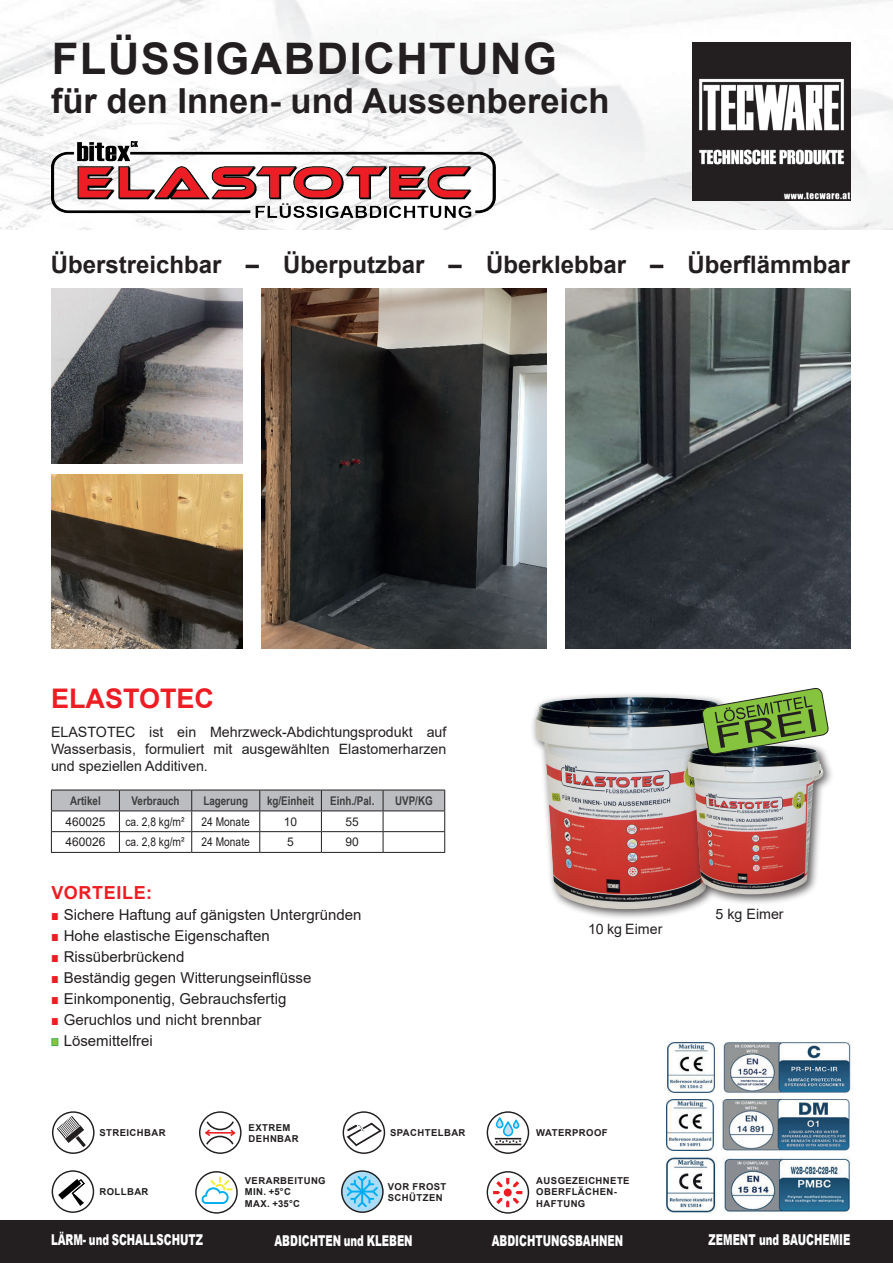
<style>
.page{position:relative;width:893px;height:1263px;background:#fff}
.page>*{position:absolute;margin:0;border:0;box-sizing:border-box;transform-origin:0 0}
.t1{font:700 43.5px "Arial";letter-spacing:.035em;color:#231f20}
.t2{font:700 34.5px "Arial";color:#231f20}
.t3{font:700 27px "Arial";color:#ee1d23}
.t4{font:700 24px "Arial";color:#231f20}
.t5{font:700 18px "Arial";color:#ee1d23}
.t6{font:15px "Arial";color:#231f20}
.t7{font:900 15px "Arial";color:#fff;scale:.67 1}
.t8{font:14.25px/17.1px "Arial";color:#231f20;text-align:justify}
.t9{font:700 12px "Arial Narrow";color:#3e3e3f}
.t10{font:12px "Arial";color:#231f20;scale:.85 1}
.t11{font:12px "Arial";color:#231f20}
.t12{font:700 9.45px/11.4px "Arial";letter-spacing:.045em;color:#231f20}
.s1{color:#ee1d23}
.s2{color:#86c43f}
</style>
<div class="page">
<img style="left:0;top:0;width:893px;height:230px">
<img style="left:51px;top:475px;width:191px;height:174px">
<img style="left:51px;top:289px;width:191px;height:174px">
<img style="left:261px;top:289px;width:285px;height:360px">
<img style="left:565px;top:289px;width:285px;height:360px">
<svg style="left:51px;top:790px;width:394px;height:62px"></svg>
<hr style="left:51px;top:852px;width:68px;height:1px;background:#231f20">
<hr style="left:119px;top:852px;width:73px;height:1px;background:#231f20">
<hr style="left:192px;top:852px;width:68px;height:1px;background:#231f20">
<hr style="left:260px;top:852px;width:61px;height:1px;background:#231f20">
<hr style="left:321px;top:852px;width:62px;height:1px;background:#231f20">
<hr style="left:383px;top:852px;width:62px;height:1px;background:#231f20">
<div style="left:52px;top:1038px;width:6px;height:8px;border:1px solid #40ae49"></div>
<div style="left:530px;top:692px;width:210px;height:228px;background:#231f20;opacity:.75"></div>
<img style="left:535px;top:697px;width:196px;height:212px">
<div style="left:683px;top:741px;width:151px;height:164px;background:#231f20;opacity:.75"></div>
<img style="left:688px;top:746px;width:137px;height:148px">
<svg style="left:701px;top:687px;width:128px;height:68px"></svg>
<img style="left:51px;top:142px;width:444px;height:76px">
<img style="left:693px;top:43px;width:157px;height:157px">
<div style="left:0;top:1220px;width:893px;height:43px;background:#231f20"></div>
<img style="left:666px;top:1099px;width:183px;height:52px">
<img style="left:667px;top:1042px;width:184px;height:51px">
<img style="left:666px;top:1157px;width:185px;height:56px">
<div style="left:52px;top:1111px;width:43px;height:43px;border:1px solid #231f20;border-radius:50%"></div>
<svg style="left:53px;top:1112px;width:41px;height:41px"></svg>
<div style="left:52px;top:1170px;width:42px;height:43px;border:1px solid #231f20;border-radius:50%"></div>
<svg style="left:52px;top:1171px;width:41px;height:41px"></svg>
<div style="left:343px;top:1111px;width:42px;height:43px;border:1px solid #231f20;border-radius:50%"></div>
<svg style="left:343px;top:1112px;width:41px;height:41px"></svg>
<div style="left:341px;top:1170px;width:43px;height:43px;border:1px solid #231f20;border-radius:50%"></div>
<svg style="left:342px;top:1171px;width:41px;height:41px;background:#8dc7e1"></svg>
<div style="left:199px;top:1111px;width:43px;height:43px;border:1px solid #231f20;border-radius:50%"></div>
<svg style="left:200px;top:1112px;width:41px;height:41px"></svg>
<div style="left:195px;top:1171px;width:43px;height:43px;border:1px solid #231f20;border-radius:50%"></div>
<svg style="left:196px;top:1172px;width:41px;height:41px"></svg>
<div style="left:487px;top:1111px;width:42px;height:43px;border:1px solid #231f20;border-radius:50%"></div>
<svg style="left:487px;top:1112px;width:41px;height:41px"></svg>
<div style="left:487px;top:1171px;width:42px;height:43px;border:1px solid #231f20;border-radius:50%"></div>
<svg style="left:487px;top:1172px;width:41px;height:41px"></svg>
<h1 class="t1" style="left:52px;top:28px;width:507px">FLÜSSIGABDICHTUNG</h1>
<h2 class="t2" style="left:51px;top:77px;width:560px">FÜR DEN INNEN- UND AUSSENBEREICH</h2>
<h3 class="t4" style="left:51px;top:247px;width:801px">ÜBERSTREICHBAR – ÜBERPUTZBAR – ÜBERKLEBBAR – ÜBERFLÄMMBAR</h3>
<h3 class="t3" style="left:51px;top:679px;width:165px">ELASTOTEC</h3>
<p class="t8" style="left:51px;top:723px;width:397px">ELASTOTEC ist ein Mehrzweck-Abdichtungsprodukt auf Wasserbasis, formuliert mit ausgewählten Elastomerharzen und speziellen Additiven.</p>
<p class="t9" style="left:70px;top:791px;width:32px">Artikel</p>
<p class="t9" style="left:132px;top:791px;width:50px">Verbrauch</p>
<p class="t9" style="left:203px;top:791px;width:46px">Lagerung</p>
<p class="t9" style="left:267px;top:791px;width:49px">kg/Einheit</p>
<p class="t9" style="left:330px;top:791px;width:46px">Einh./Pal.</p>
<p class="t9" style="left:395px;top:791px;width:39px">UVP/KG</p>
<p class="t11" style="left:65px;top:813px;width:42px">460025</p>
<p class="t10" style="left:125px;top:813px;width:71px">ca. 2,8 kg/m²</p>
<p class="t10" style="left:202px;top:813px;width:58px">24 Monate</p>
<p class="t11" style="left:284px;top:813px;width:15px">10</p>
<p class="t11" style="left:346px;top:813px;width:15px">55</p>
<p class="t11" style="left:65px;top:834px;width:42px">460026</p>
<p class="t10" style="left:125px;top:834px;width:71px">ca. 2,8 kg/m²</p>
<p class="t10" style="left:202px;top:834px;width:58px">24 Monate</p>
<p class="t11" style="left:287px;top:834px;width:8px">5</p>
<p class="t11" style="left:346px;top:834px;width:15px">90</p>
<p class="t5" style="left:51px;top:879px;width:53px">VORTEILE</p>
<p class="t5" style="left:146px;top:879px;width:7px">:</p>
<p class="t6" style="left:51px;top:904px;width:312px"><span class="s1">■</span> Sichere Haftung auf gänigsten Untergründen</p>
<p class="t6" style="left:51px;top:925px;width:220px"><span class="s1">■</span> Hohe elastische Eigenschaften</p>
<p class="t6" style="left:51px;top:946px;width:135px"><span class="s1">■</span> Rissüberbrückend</p>
<p class="t6" style="left:51px;top:967px;width:262px"><span class="s1">■</span> Beständig gegen Witterungseinflüsse</p>
<p class="t6" style="left:51px;top:988px;width:237px"><span class="s1">■</span> Einkomponentig, Gebrauchsfertig</p>
<p class="t6" style="left:51px;top:1009px;width:212px"><span class="s1">■</span> Geruchlos und nicht brennbar</p>
<p class="t6" style="left:51px;top:1030px;width:103px"><span class="s2">■</span> Lösemittelfrei</p>
<p class="t8" style="left:588px;top:921px;width:76px">10 kg Eimer</p>
<p class="t8" style="left:716px;top:905px;width:70px">5 kg Eimer</p>
<p class="t12" style="left:99px;top:1127px;width:28px">STREICHBA</p>
<p class="t12" style="left:159px;top:1127px;width:8px">R</p>
<p class="t12" style="left:99px;top:1186px;width:16px">ROLLBA</p>
<p class="t12" style="left:142px;top:1186px;width:8px">R</p>
<p class="t12" style="left:249px;top:1122px;width:43px">EXTREM<br>DEHNBA</p>
<p class="t12" style="left:292px;top:1133px;width:8px">R</p>
<p class="t12" style="left:245px;top:1175px;width:57px">VERARBEITUNG<br>MIN . +5°C<br>MAX. +35°C</p>
<p class="t12" style="left:390px;top:1127px;width:21px">SPACHTELBA</p>
<p class="t12" style="left:459px;top:1127px;width:8px">R</p>
<p class="t12" style="left:388px;top:1181px;width:60px">VO R FROST<br>SCHÜT</p>
<p class="t12" style="left:423px;top:1192px;width:14px">ZEN</p>
<p class="t12" style="left:536px;top:1127px;width:17px">WATE</p>
<p class="t12" style="left:565px;top:1127px;width:30px">RPROOF</p>
<p class="t12" style="left:536px;top:1175px;width:9px">AUSGE</p>
<p class="t12" style="left:536px;top:1175px;width:57px;text-indent:36px">ZEICHNETE<br>OBE RFLÄCHE</p>
<p class="t12" style="left:607px;top:1186px;width:12px">N-</p>
<p class="t12" style="left:536px;top:1198px;width:51px">HAFTUNG</p>
<p class="t7" style="left:51px;top:1229px;width:228px">LÄRM- und SCHALLSCHUTZ</p>
<p class="t7" style="left:274px;top:1229px;width:208px">ABDICHTEN und KLEBEN</p>
<p class="t7" style="left:492px;top:1229px;width:198px">ABDICHTUNGSBAHNEN</p>
<p class="t7" style="left:709px;top:1229px;width:213px">ZEMENT und BAUCHEMIE</p>
</div>
